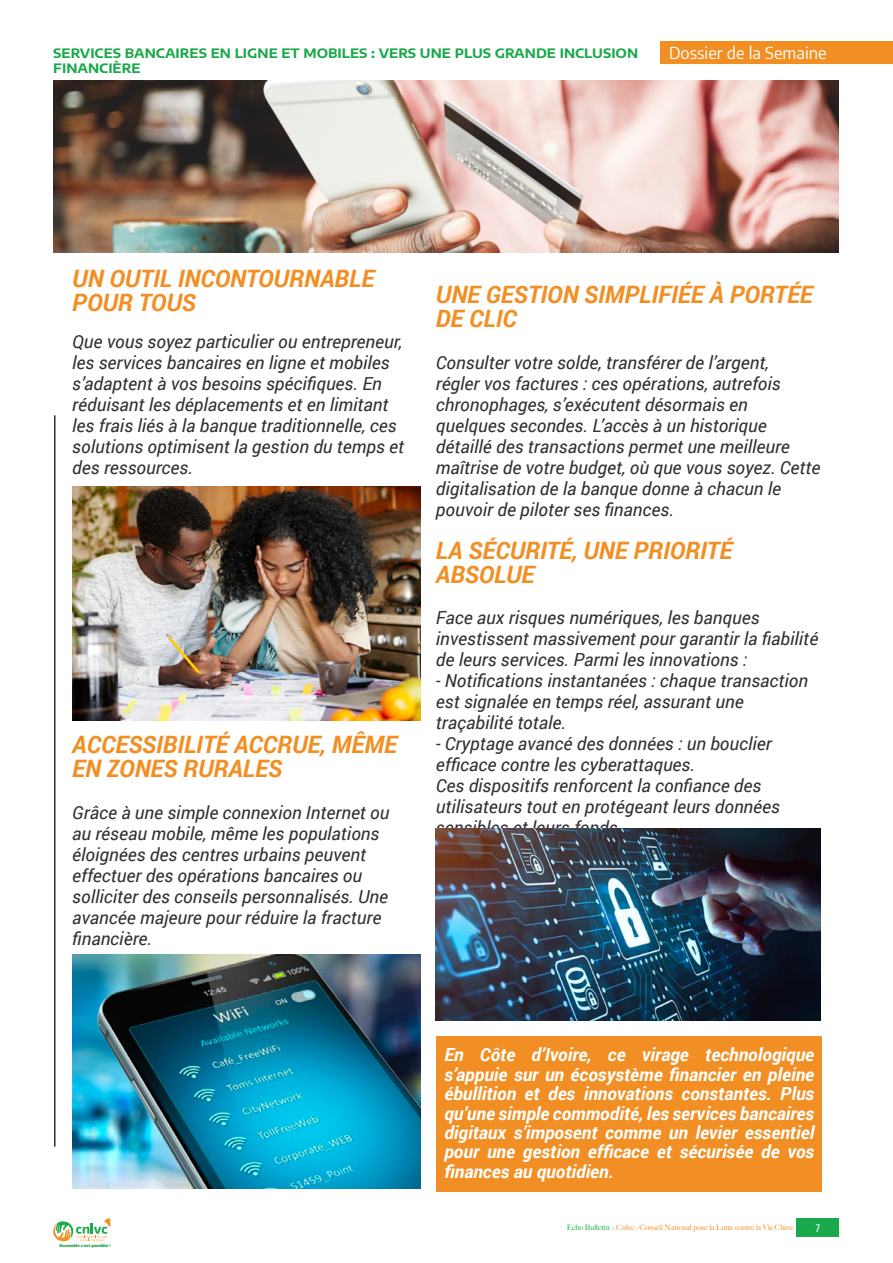
<style>
.page{position:relative;width:893px;height:1263px;background:#fff}
.page>*{position:absolute;margin:0;border:0;box-sizing:border-box;transform-origin:0 0}
.t1{font:italic 700 24px/24px "Roboto";color:#f18f24}
.t2{font:italic 18px/21px "Roboto";color:#312f32}
.t3{font:italic 700 18px/19.5px "Roboto";color:#fff;text-align:justify}
.t4{font:16.5px "Encode Sans";color:#fff}
.t5{font:700 12.75px/15px "Encode Sans Expanded";color:#1aa94b}
.t6{font:500 10.5px "Encode Sans Compressed";color:#fff}
.t7{font:500 7.5px "Big Caslon";color:#f18f24}
.t8{font:900 3.9px "Montserrat";color:#1aa94b}
.s1{color:#1aa94b}
</style>
<div class="page">
<div style="left:797px;top:1218px;width:42px;height:19px;background:#1aa94b"></div>
<svg style="left:53px;top:1218px;width:57px;height:24px"></svg>
<div style="left:660px;top:42px;width:233px;height:22px;background:#f18f24"></div>
<img style="left:53px;top:81px;width:785px;height:171px">
<hr style="left:54px;top:415px;width:2px;height:732px;background:#312f32">
<img style="left:72px;top:486px;width:348px;height:234px">
<img style="left:72px;top:954px;width:348px;height:234px">
<img style="left:436px;top:828px;width:385px;height:192px">
<div style="left:437px;top:1036px;width:385px;height:156px;background:#f18f24"></div>
<p class="t5" style="left:53px;top:45px;width:586px">SERVICES BANCAIRES EN LIGNE ET MOBILES : VERS UNE PLUS GRANDE INCLUSION<br>FINANCIÈRE</p>
<p class="t4" style="left:669px;top:41px;width:159px">Dossier de la Semaine</p>
<h1 class="t1" style="left:72px;top:265px;width:304px">UN OUTIL INCONTOURNABLE<br>POUR TOUS</h1>
<p class="t2" style="left:72px;top:331px;width:333px">Que vous soyez particulier ou entrepreneur, les services bancaires en ligne et mobiles s’adaptent à vos besoins spécifiques. En réduisant les déplacements et en limitant les frais liés à la banque traditionnelle, ces solutions optimisent la gestion du temps et des ressources.</p>
<h1 class="t1" style="left:72px;top:732px;width:326px">ACCESSIBILITÉ ACCRUE, MÊME<br>EN ZONES RURALES</h1>
<p class="t2" style="left:72px;top:802px;width:319px">Grâce à une simple connexion Internet ou au réseau mobile, même les populations éloignées des centres urbains peuvent effectuer des opérations bancaires ou solliciter des conseils personnalisés. Une avancée majeure pour réduire la fracture financière.</p>
<h1 class="t1" style="left:436px;top:281px;width:378px">UNE GESTION SIMPLIFIÉE À PORTÉE<br>DE CLIC</h1>
<p class="t2" style="left:436px;top:351px;width:386px">Consulter votre solde, transférer de l’argent,<br>régler vos factures : ces opérations, autrefois chronophages, s’exécutent désormais en quelques secondes. L’accès à un historique détaillé des transactions permet une meilleure maîtrise de votre budget, où que vous soyez. Cette digitalisation de la banque donne à chacun le pouvoir de piloter ses finances.</p>
<h1 class="t1" style="left:436px;top:538px;width:298px">LA SÉCURITÉ, UNE PRIORITÉ<br>ABSOLUE</h1>
<p class="t2" style="left:436px;top:606px;width:384px">Face aux risques numériques, les banques investissent massivement pour garantir la fiabilité de leurs services. Parmi les innovations :</p>
<p class="t2" style="left:436px;top:669px;width:374px">- Notifications instantanées : chaque transaction est signalée en temps réel, assurant une traçabilité totale.</p>
<p class="t2" style="left:436px;top:732px;width:346px">- Cryptage avancé des données : un bouclier efficace contre les cyberattaques.<br>Ces dispositifs renforcent la confiance des utilisateurs tout en protégeant leurs données sensibles et leurs fonds.</p>
<p class="t8" style="left:60px;top:1243px;width:53px">Ensemble c’est possible !</p>
<p class="t3" style="left:444px;top:1044px;width:371px">En Côte d’Ivoire, ce virage technologique s’appuie sur un écosystème financier en pleine ébullition et des innovations constantes. Plus qu’une simple commodité, les services bancaires digitaux s’imposent comme un levier essentiel pour une gestion efficace et sécurisée de vos finances au quotidien.</p>
<p class="t7" style="left:567px;top:1221px;width:228px"><span class="s1">Echo Bulletin :</span> Cnlvc : Conseil National pour la Lutte contre la Vie Chère</p>
<p class="t6" style="left:816px;top:1221px;width:6px">7</p>
</div>
